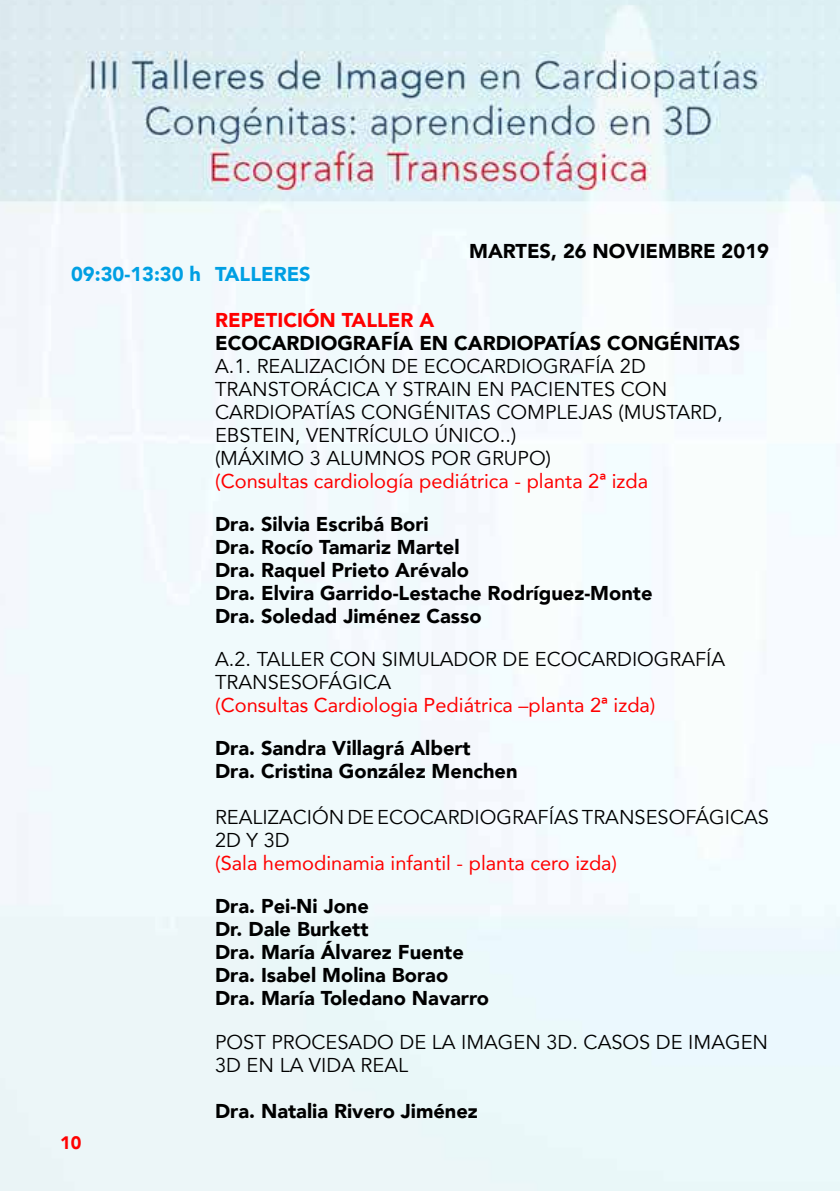
<style>
.page{position:relative;width:840px;height:1191px;background:#fff}
.page>*{position:absolute;margin:0;border:0;box-sizing:border-box;transform-origin:0 0}
.t1{font:900 20px/23px "Avenir";color:#000}
.t2{font:20px/23px "Avenir";color:#000}
.t3{font:20px "Avenir";color:#f00}
.t4{font:900 20px "Avenir";color:#009fe3}
.t5{font:900 20px "Avenir";color:#f00}
.t6{font:900 18px "Avenir";color:#f00}
</style>
<div class="page">
<img style="left:0;top:0;width:839px;height:1191px">
<p class="t1" style="left:469px;top:239px;width:301px">MARTES, 26 NOVIEMBRE 2019</p>
<p class="t4" style="left:71px;top:257px;width:241px">09:30-13:30 h TALLERES</p>
<p class="t5" style="left:215px;top:303px;width:220px">REPETICIÓN TALLER A</p>
<p class="t1" style="left:215px;top:331px;width:526px">ECOCARDIOGRAFÍA EN CARDIOPATÍAS CONGÉNITAS</p>
<p class="t2" style="left:215px;top:355px;width:508px">A.1. REALIZACIÓN DE ECOCARDIOGRAFÍA 2D TRANSTORÁCICA Y STRAIN EN PACIENTES CON CARDIOPATÍAS CONGÉNITAS COMPLEJAS (MUSTARD, EBSTEIN, VENTRÍCULO ÚNICO..)<br>(MÁXIMO 3 ALUMNOS POR GRUPO)</p>
<p class="t3" style="left:215px;top:465px;width:434px">(Consultas cardiología pediátrica - planta 2ª izda</p>
<p class="t1" style="left:215px;top:512px;width:438px">Dra. Silvia Escribá Bori<br>Dra. Rocío Tamariz Martel<br>Dra. Raquel Prieto Arévalo<br>Dra. Elvira Garrido-Lestache Rodríguez-Monte<br>Dra. Soledad Jiménez Casso</p>
<p class="t2" style="left:215px;top:648px;width:511px">A.2. TALLER CON SIMULADOR DE ECOCARDIOGRAFÍA<br>TRANSESOFÁGICA</p>
<p class="t3" style="left:215px;top:689px;width:441px">(Consultas Cardiologia Pediátrica –planta 2ª izda)</p>
<p class="t1" style="left:215px;top:736px;width:304px">Dra. Sandra Villagrá Albert<br>Dra. Cristina González Menchen</p>
<p class="t2" style="left:215px;top:806px;width:555px">REALIZACIÓN DE ECOCARDIOGRAFÍAS TRANSESOFÁGICAS<br>2D Y 3D</p>
<p class="t3" style="left:215px;top:847px;width:403px">(Sala hemodinamia infantil - planta cero izda)</p>
<p class="t1" style="left:215px;top:894px;width:275px">Dra. Pei-Ni Jone<br>Dr. Dale Burkett<br>Dra. María Álvarez Fuente<br>Dra. Isabel Molina Borao<br>Dra. María Toledano Navarro</p>
<p class="t2" style="left:215px;top:1030px;width:554px">POST PROCESADO DE LA IMAGEN 3D. CASOS DE IMAGEN<br>3D EN LA VIDA REAL</p>
<p class="t1" style="left:215px;top:1098px;width:264px">Dra. Natalia Rivero Jiménez</p>
<p class="t6" style="left:60px;top:1127px;width:23px">10</p>
</div>
